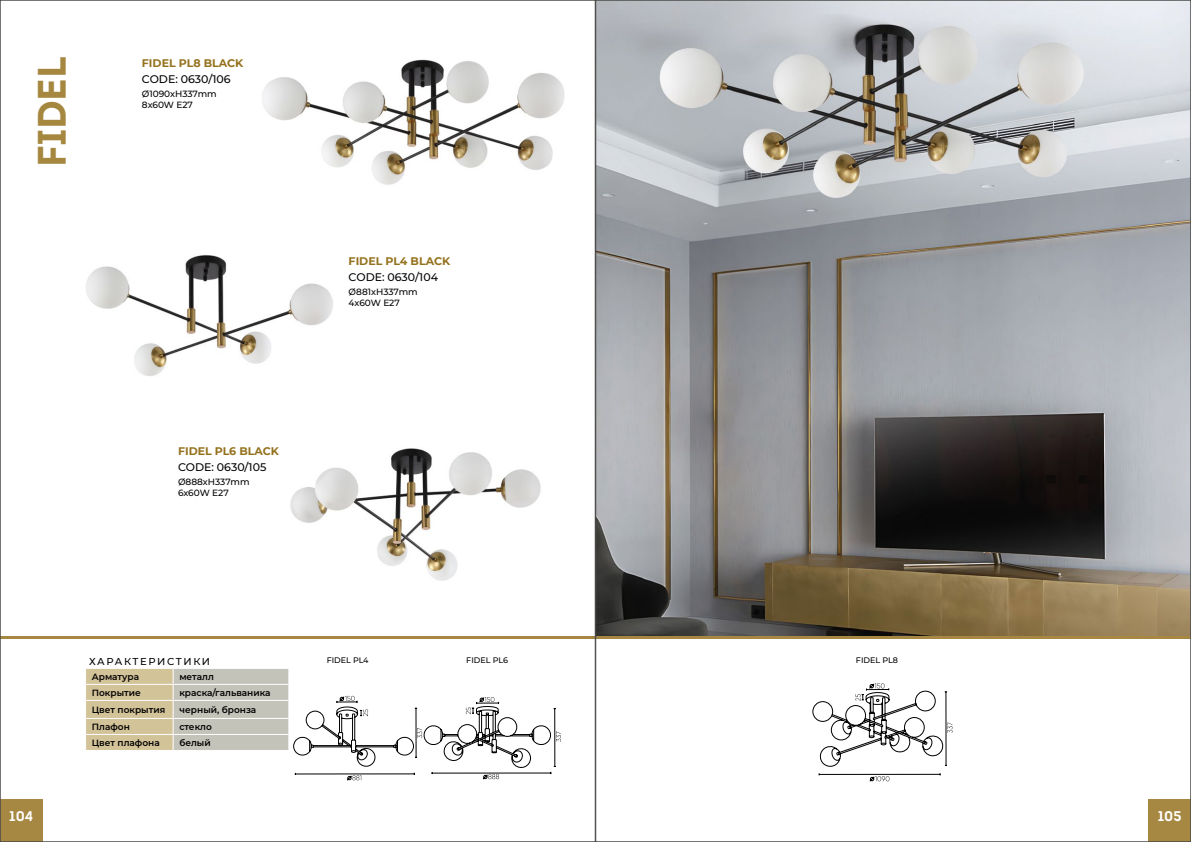
<style>
.page{position:relative;width:1191px;height:842px;background:#fff}
.page>*{position:absolute;margin:0;border:0;box-sizing:border-box;transform-origin:0 0}
.t1{font:39.7px "Intro Bold Alt";letter-spacing:-.01em;color:#a58740}
.t2{font:14px "Intro Bold Alt";color:#fff}
.t3{font:700 11px "Montserrat";color:#94721d}
.t4{font:500 11px "Montserrat";color:#000}
.t5{font:500 10px "Montserrat";letter-spacing:.165em;color:#000}
.t6{font:600 9px "Montserrat";color:#000}
.t7{font:500 9px/11px "Montserrat";letter-spacing:-.005em;color:#000}
.t8{font:500 8px "Montserrat";color:#000}
</style>
<div class="page">
<div style="left:0;top:799px;width:43px;height:43px;background:#a68842"></div>
<div style="left:1148px;top:799px;width:43px;height:43px;background:#a68842"></div>
<hr style="left:0;top:636px;width:1191px;height:3px;background:#a68842">
<img style="left:597px;top:2px;width:592px;height:634px">
<svg style="left:86px;top:668px;width:475px;height:113px"></svg>
<svg style="left:812px;top:683px;width:140px;height:98px"></svg>
<img style="left:86px;top:255px;width:247px;height:121px">
<img style="left:290px;top:448px;width:251px;height:133px">
<img style="left:262px;top:59px;width:303px;height:126px">
<h1 class="t1" style="left:27px;top:167px;width:112px;rotate:-90deg">FIDEL</h1>
<p class="t3" style="left:142px;top:57px;width:103px">FIDEL PL8 BLACK</p>
<p class="t4" style="left:142px;top:73px;width:90px">CODE: 0630/106</p>
<p class="t7" style="left:142px;top:88px;width:76px">Ø1090xH337mm<br>8x60W E27</p>
<p class="t3" style="left:178px;top:444px;width:103px">FIDEL PL6 BLACK</p>
<p class="t4" style="left:178px;top:460px;width:90px">CODE: 0630/105</p>
<p class="t7" style="left:178px;top:476px;width:73px">Ø888xH337mm<br>6x60W E27</p>
<p class="t3" style="left:349px;top:255px;width:103px">FIDEL PL4 BLACK</p>
<p class="t4" style="left:349px;top:271px;width:91px">CODE: 0630/104</p>
<p class="t7" style="left:349px;top:286px;width:71px">Ø881xH337mm<br>4x60W E27</p>
<p class="t5" style="left:89px;top:655px;width:122px">ХАРАКТЕРИСТИКИ</p>
<p class="t6" style="left:92px;top:671px;width:49px">Арматура</p>
<p class="t6" style="left:179px;top:671px;width:36px">металл</p>
<p class="t6" style="left:92px;top:687px;width:51px">Покрытие</p>
<p class="t6" style="left:179px;top:687px;width:93px">краска/гальваника</p>
<p class="t6" style="left:92px;top:704px;width:75px">Цвет покрытия</p>
<p class="t6" style="left:180px;top:704px;width:78px">черный, бронза</p>
<p class="t6" style="left:92px;top:721px;width:40px">Плафон</p>
<p class="t6" style="left:179px;top:721px;width:34px">стекло</p>
<p class="t6" style="left:92px;top:737px;width:69px">Цвет плафона</p>
<p class="t6" style="left:179px;top:737px;width:33px">белый</p>
<p class="t8" style="left:327px;top:656px;width:43px">FIDEL PL4</p>
<p class="t8" style="left:466px;top:656px;width:43px">FIDEL PL6</p>
<p class="t8" style="left:856px;top:656px;width:43px">FIDEL PL8</p>
<h2 class="t2" style="left:9px;top:807px;width:25px">104</h2>
<h2 class="t2" style="left:1157px;top:807px;width:25px">105</h2>
</div>
